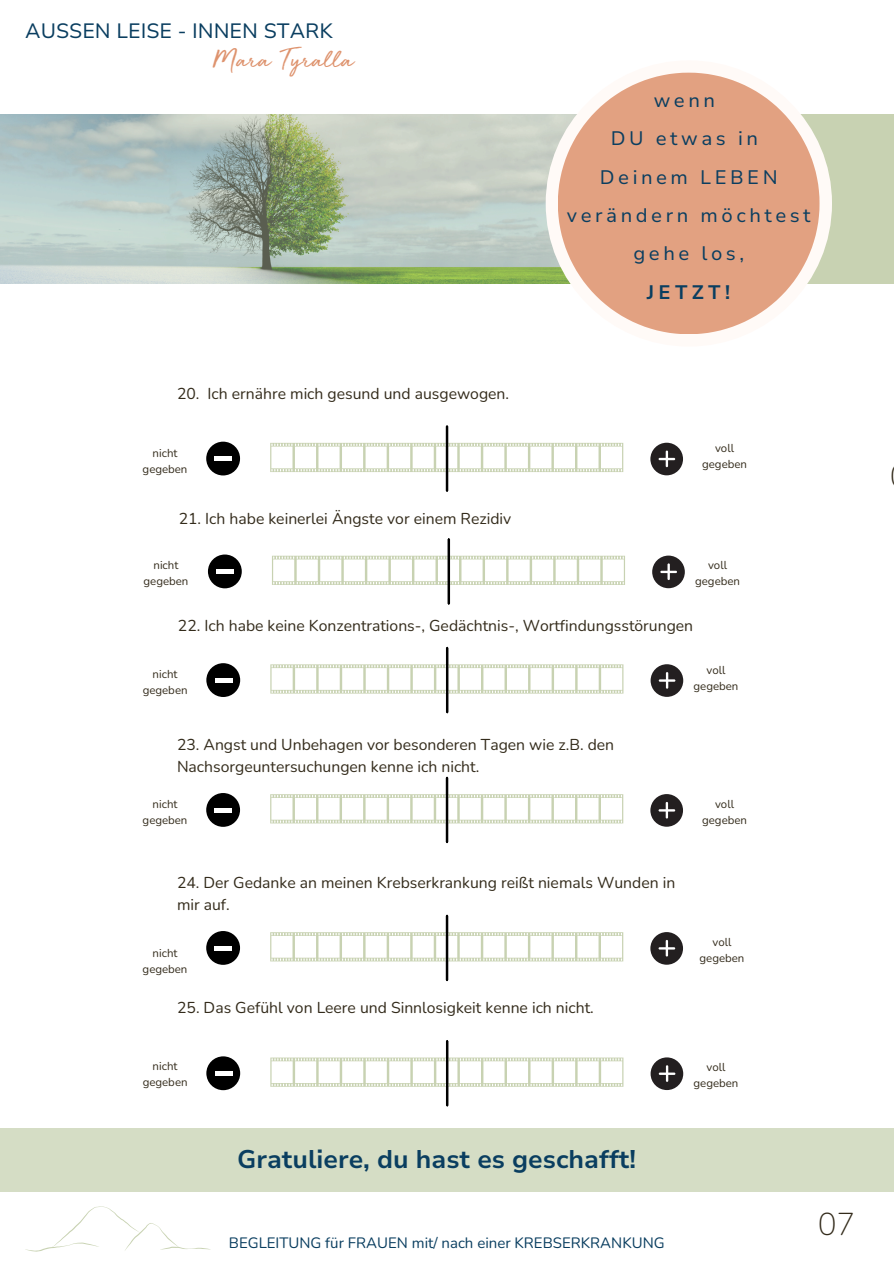
<style>
.page{position:relative;width:894px;height:1264px;background:#fff}
.page>*{position:absolute;margin:0;border:0;box-sizing:border-box;transform-origin:0 0}
.t1{font:200 31.5px "Nunito";color:#332b1b}
.t2{font:27.9px "Golden Plains";color:#de936e}
.t3{font:700 25.5px "Nunito Sans 10 pt";color:#0a3e60}
.t4{font:20.7px "Nunito Sans 10 pt";color:#0a3e60}
.t5{font:19.5px/38.2px "Nunito Sans 10 pt";letter-spacing:.18em;color:#0a3e60;text-align:center}
.t6{font:15.75px/21.9px "Nunito";color:#332b1b}
.t7{font:15px "Nunito";color:#0a3e60}
.t8{font:11.4px "Nunito";color:#332b1b}
.s1{font-weight:700}
</style>
<div class="page">
<svg style="left:25px;top:1206px;width:185px;height:46px"></svg>
<svg style="left:650px;top:443px;width:32px;height:32px"></svg>
<div style="left:206px;top:441px;width:34px;height:34px;background:#000;border-radius:50%"></div>
<div style="left:214px;top:456px;width:18px;height:5px;background:#fff"></div>
<svg style="left:270px;top:425px;width:353px;height:67px"></svg>
<div style="left:0;top:114px;width:893px;height:170px;background:#c8d2b2"></div>
<img style="left:0;top:114px;width:557px;height:169px">
<div style="left:545px;top:60px;width:286px;height:286px;background:#fffaf7;border-radius:50%"></div>
<svg style="left:557px;top:73px;width:262px;height:261px;fill:#e2a181"></svg>
<svg style="left:650px;top:794px;width:32px;height:32px"></svg>
<div style="left:206px;top:793px;width:34px;height:33px;background:#000;border-radius:50%"></div>
<hr style="left:214px;top:808px;width:18px;height:4px;background:#fff">
<svg style="left:270px;top:776px;width:353px;height:68px"></svg>
<svg style="left:650px;top:932px;width:32px;height:32px"></svg>
<div style="left:206px;top:931px;width:34px;height:33px;background:#000;border-radius:50%"></div>
<div style="left:214px;top:945px;width:18px;height:5px;background:#fff"></div>
<svg style="left:270px;top:914px;width:353px;height:68px"></svg>
<svg style="left:650px;top:664px;width:33px;height:33px"></svg>
<div style="left:206px;top:663px;width:34px;height:34px;background:#000;border-radius:50%"></div>
<hr style="left:214px;top:678px;width:18px;height:4px;background:#fff">
<svg style="left:270px;top:646px;width:353px;height:68px"></svg>
<svg style="left:650px;top:1057px;width:33px;height:33px"></svg>
<div style="left:206px;top:1056px;width:34px;height:34px;background:#000;border-radius:50%"></div>
<hr style="left:214px;top:1071px;width:18px;height:4px;background:#fff">
<svg style="left:270px;top:1040px;width:353px;height:67px"></svg>
<svg style="left:652px;top:555px;width:32px;height:33px"></svg>
<div style="left:208px;top:554px;width:34px;height:34px;background:#000;border-radius:50%"></div>
<hr style="left:216px;top:569px;width:18px;height:4px;background:#fff">
<svg style="left:272px;top:538px;width:353px;height:67px"></svg>
<div style="left:0;top:1128px;width:893px;height:63px;background:#d5ddc5"></div>
<h2 class="t4" style="left:25px;top:17px;width:309px">AUSSEN LEISE - INNEN STARK</h2>
<h4 class="t2" style="left:213px;top:45px;width:142px">Mara Tyralla</h4>
<p class="t5" style="left:566px;top:82px;width:245px">wenn<br>DU etwas in<br>Deinem LEBEN verändern möchtest gehe los,<br><span class="s1">JETZT!</span></p>
<p class="t6" style="left:177px;top:383px;width:333px">20. Ich ernähre mich gesund und ausgewogen.</p>
<h5 class="t8" style="left:152px;top:445px;width:26px">nicht</h5>
<p class="t8" style="left:143px;top:461px;width:46px">gegeben</p>
<p class="t6" style="left:179px;top:507px;width:334px">21. Ich habe keinerlei Ängste vor einem Rezidiv</p>
<p class="t8" style="left:153px;top:558px;width:26px">nicht</p>
<h5 class="t8" style="left:143px;top:574px;width:46px">gegeben</h5>
<p class="t8" style="left:714px;top:440px;width:21px">voll</p>
<p class="t8" style="left:702px;top:456px;width:46px">gegeben</p>
<p class="t8" style="left:707px;top:558px;width:21px">voll</p>
<p class="t8" style="left:695px;top:574px;width:46px">gegeben</p>
<p class="t6" style="left:178px;top:615px;width:516px">22. Ich habe keine Konzentrations-, Gedächtnis-, Wortfindungsstörungen</p>
<p class="t8" style="left:153px;top:666px;width:26px">nicht</p>
<p class="t8" style="left:143px;top:682px;width:46px">gegeben</p>
<p class="t6" style="left:177px;top:733px;width:438px">23. Angst und Unbehagen vor besonderen Tagen wie z.B. den<br>Nachsorgeuntersuchungen kenne ich nicht.</p>
<p class="t8" style="left:152px;top:796px;width:26px">nicht</p>
<p class="t8" style="left:143px;top:812px;width:46px">gegeben</p>
<h5 class="t8" style="left:706px;top:662px;width:21px">voll</h5>
<p class="t8" style="left:693px;top:678px;width:46px">gegeben</p>
<p class="t8" style="left:714px;top:796px;width:21px">voll</p>
<p class="t8" style="left:702px;top:812px;width:46px">gegeben</p>
<p class="t6" style="left:177px;top:871px;width:499px">24. Der Gedanke an meinen Krebserkrankung reißt niemals Wunden in mir auf.</p>
<h5 class="t8" style="left:152px;top:945px;width:26px">nicht</h5>
<p class="t8" style="left:143px;top:961px;width:46px">gegeben</p>
<p class="t6" style="left:177px;top:997px;width:418px">25. Das Gefühl von Leere und Sinnlosigkeit kenne ich nicht.</p>
<p class="t8" style="left:153px;top:1058px;width:26px">nicht</p>
<p class="t8" style="left:143px;top:1074px;width:46px">gegeben</p>
<p class="t8" style="left:712px;top:934px;width:21px">voll</p>
<p class="t8" style="left:699px;top:950px;width:46px">gegeben</p>
<p class="t8" style="left:706px;top:1059px;width:21px">voll</p>
<p class="t8" style="left:693px;top:1075px;width:46px">gegeben</p>
<p class="t3" style="left:237px;top:1142px;width:400px">Gratuliere, du hast es geschafft!</p>
<p class="t7" style="left:229px;top:1232px;width:437px">BEGLEITUNG für FRAUEN mit/ nach einer KREBSERKRANKUNG</p>
<h3 class="t1" style="left:817px;top:1203px;width:39px">07</h3>
</div>
